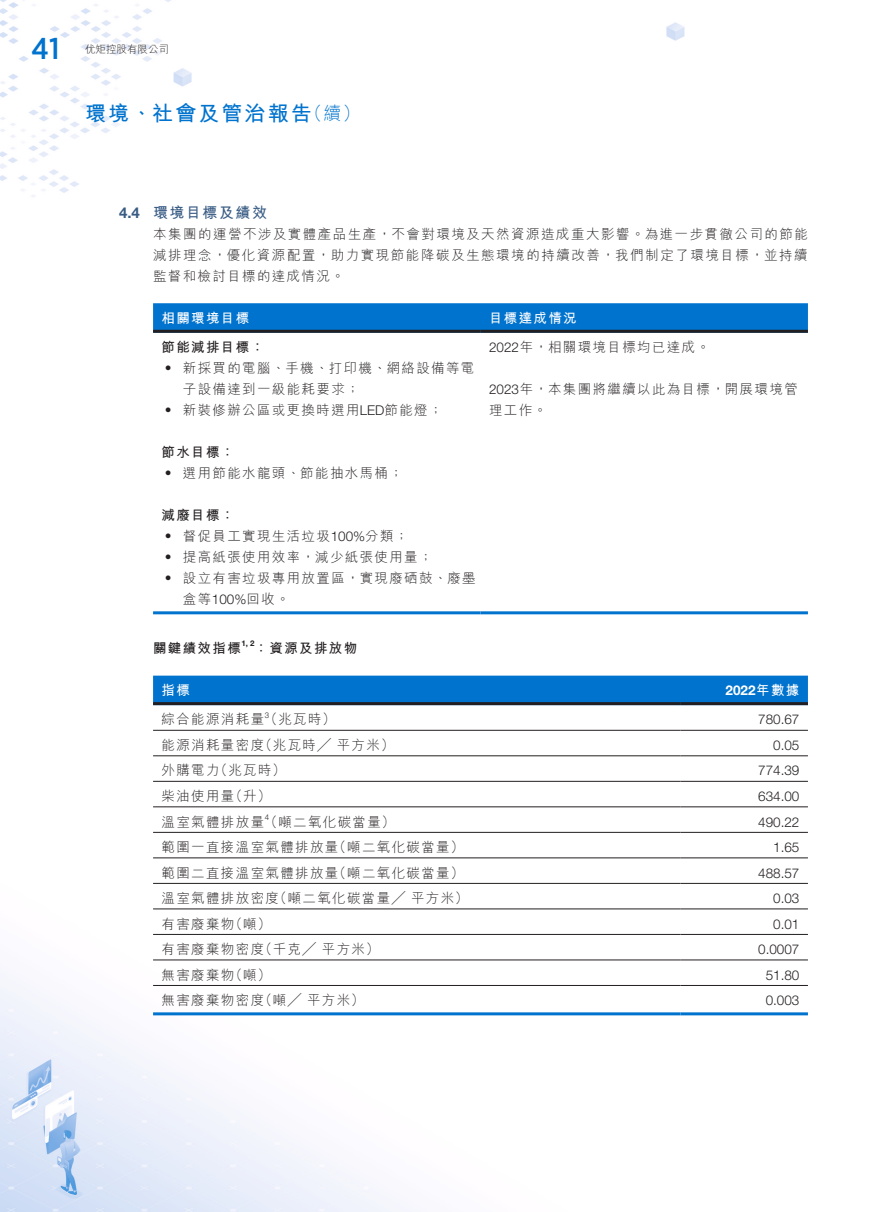
<style>
.page{position:relative;width:893px;height:1212px;background:#fff}
.page>*{position:absolute;margin:0;border:0;box-sizing:border-box;transform-origin:0 0}
.t1{font:500 30px "Gotham Narrow";color:#0073ce}
.t2{font:700 21px "M Hei HK";letter-spacing:.1em;color:#0073ce}
.t3{font:300 18px "M Hei HK";color:#0073ce}
._02_H2{font:700 15px "M Hei HK";letter-spacing:.1em;color:#395c84}
._02_H2-2{font:700 15px "Helvetica Neue LT Std";color:#395c84}
._50_Table_txt{font:300 13.5px/21px "M Hei HK";letter-spacing:.1em;color:#231f20}
._00_txt{font:300 13.5px/21px "M Hei HK";letter-spacing:.115em;color:#231f20;text-align:justify}
._50_Table_txt-2{font:300 13.5px "Helvetica Neue LT Std";color:#231f20}
._50_Table_txt-3{font:700 13.5px "M Hei HK";letter-spacing:.1em;color:#231f20}
._50_Table_txt-4{font:700 13.5px "M Hei HK";letter-spacing:.1em;color:#fff}
._00_txt-2{font:700 13.5px "M Hei HK";letter-spacing:.1em;color:#231f20}
._50_Table_txt-5{font:700 13.5px "Helvetica Neue LT Std";color:#fff}
.t4{font:300 10.5px "M Hei HK";color:#231f20}
._00_txt-3{font:700 7.8px "Helvetica Neue LT Std";color:#231f20}
._50_Table_txt-6{font:300 7.8px "Helvetica Neue LT Std";color:#231f20}
.s1{font-family:"Helvetica Neue LT Std"}
.s2{font-family:"M Hei HK"}
</style>
<div class="page">
<img style="left:0;top:0;width:808px;height:1212px">
<svg style="left:153px;top:303px;width:655px;height:27px;background:#0273cc"></svg>
<hr style="left:153px;top:330px;width:327px;height:3px;background:#231f20">
<hr style="left:480px;top:330px;width:328px;height:3px;background:#231f20">
<hr style="left:153px;top:611px;width:327px;height:3px;background:#0073ce">
<hr style="left:480px;top:611px;width:328px;height:3px;background:#0073ce">
<div style="left:153px;top:676px;width:655px;height:26px;background:#0073ce"></div>
<hr style="left:153px;top:702px;width:527px;height:3px;background:#231f20">
<hr style="left:680px;top:702px;width:128px;height:3px;background:#231f20">
<hr style="left:153px;top:730px;width:527px;height:1px;background:#231f20">
<hr style="left:680px;top:730px;width:128px;height:1px;background:#231f20">
<hr style="left:153px;top:755px;width:527px;height:1px;background:#231f20">
<hr style="left:680px;top:755px;width:128px;height:1px;background:#231f20">
<hr style="left:153px;top:781px;width:527px;height:1px;background:#231f20">
<hr style="left:680px;top:781px;width:128px;height:1px;background:#231f20">
<hr style="left:153px;top:806px;width:527px;height:1px;background:#231f20">
<hr style="left:680px;top:806px;width:128px;height:1px;background:#231f20">
<hr style="left:153px;top:832px;width:527px;height:1px;background:#231f20">
<hr style="left:680px;top:832px;width:128px;height:1px;background:#231f20">
<hr style="left:153px;top:857px;width:527px;height:1px;background:#231f20">
<hr style="left:680px;top:857px;width:128px;height:1px;background:#231f20">
<hr style="left:153px;top:883px;width:527px;height:1px;background:#231f20">
<hr style="left:680px;top:883px;width:128px;height:1px;background:#231f20">
<hr style="left:153px;top:908px;width:527px;height:1px;background:#231f20">
<hr style="left:680px;top:908px;width:128px;height:1px;background:#231f20">
<hr style="left:153px;top:934px;width:527px;height:1px;background:#231f20">
<hr style="left:680px;top:934px;width:128px;height:1px;background:#231f20">
<hr style="left:153px;top:959px;width:527px;height:1px;background:#231f20">
<hr style="left:680px;top:959px;width:128px;height:1px;background:#231f20">
<hr style="left:153px;top:985px;width:527px;height:1px;background:#231f20">
<hr style="left:680px;top:985px;width:128px;height:1px;background:#231f20">
<hr style="left:153px;top:1012px;width:527px;height:3px;background:#0073ce">
<hr style="left:680px;top:1012px;width:128px;height:3px;background:#0073ce">
<h1 class="t1" style="left:31px;top:29px;width:30px">41</h1>
<p class="t4" style="left:85px;top:44px;width:85px">优矩控股有限公司</p>
<h2 class="t2" style="left:85px;top:98px;width:228px">環境、社會及管治報告</h2>
<h3 class="t3" style="left:305px;top:104px;width:57px">（續(</h3>
<p class="_02_H2-2" style="left:119px;top:203px;width:22px">4.4</p>
<p class="_02_H2" style="left:153px;top:201px;width:115px">環境目標及績效</p>
<p class="_00_txt" style="left:153px;top:223px;width:656px">本集團的運營不涉及實體產品生產，不會對環境及天然資源造成重大影響。為進一步貫徹公司的節能減排理念，優化資源配置，助力實現節能降碳及生態環境的持續改善，我們制定了環境目標，並持續監督和檢討目標的達成情況。</p>
<p class="_50_Table_txt-4" style="left:489px;top:308px;width:89px">目標達成情況</p>
<p class="_50_Table_txt-4" style="left:162px;top:308px;width:89px">相關環境目標</p>
<p class="_50_Table_txt-3" style="left:162px;top:337px;width:104px">節能減排目標：</p>
<p class="_50_Table_txt" style="left:162px;top:357px;width:15px">‧</p>
<p class="_50_Table_txt" style="left:183px;top:357px;width:293px">新採買的電腦、手機、打印機、網絡設備等電</p>
<p class="_50_Table_txt" style="left:183px;top:378px;width:178px">子設備達到一級能耗要求;</p>
<p class="_50_Table_txt" style="left:183px;top:399px;width:261px">新裝修辦公區或更換時選用<span class="s1">LED</span>節能燈;</p>
<p class="_50_Table_txt" style="left:162px;top:399px;width:15px">‧</p>
<p class="_50_Table_txt-3" style="left:162px;top:442px;width:74px">節水目標：</p>
<p class="_50_Table_txt" style="left:183px;top:462px;width:222px">選用節能水龍頭、節能抽水馬桶;</p>
<p class="_50_Table_txt" style="left:162px;top:462px;width:15px">‧</p>
<p class="_50_Table_txt-3" style="left:162px;top:505px;width:74px">減廢目標：</p>
<p class="_50_Table_txt" style="left:183px;top:525px;width:227px">督促員工實現生活垃圾<span class="s1">100%</span>分類;</p>
<p class="_50_Table_txt" style="left:162px;top:525px;width:15px">‧</p>
<p class="_50_Table_txt" style="left:162px;top:546px;width:15px">‧</p>
<p class="_50_Table_txt" style="left:162px;top:567px;width:15px">‧</p>
<p class="_50_Table_txt" style="left:183px;top:546px;width:251px">提高紙張使用效率，減少紙張使用量;</p>
<p class="_50_Table_txt" style="left:183px;top:567px;width:294px">設立有害垃圾專用放置區，實現廢硒鼓、廢墨</p>
<p class="_50_Table_txt" style="left:183px;top:588px;width:108px">盒等<span class="s1">100%</span>回收。</p>
<p class="_00_txt-2" style="left:255px;top:638px;width:104px">：資源及排放物</p>
<p class="_00_txt-3" style="left:241px;top:639px;width:15px">1,2</p>
<p class="_00_txt-2" style="left:153px;top:638px;width:89px">關鍵績效指標</p>
<p class="_50_Table_txt-4" style="left:162px;top:680px;width:30px">指標</p>
<p class="_50_Table_txt-6" style="left:265px;top:710px;width:6px">3</p>
<p class="_50_Table_txt" style="left:162px;top:709px;width:176px">綜合能源消耗量（兆瓦時(</p>
<p class="_50_Table_txt" style="left:259px;top:734px;width:137px">（兆瓦時╱ 平方米(</p>
<p class="_50_Table_txt" style="left:162px;top:734px;width:104px">能源消耗量密度</p>
<p class="_50_Table_txt" style="left:214px;top:760px;width:73px">（兆瓦時(</p>
<p class="_50_Table_txt" style="left:162px;top:760px;width:60px">外購電力</p>
<p class="_50_Table_txt" style="left:229px;top:785px;width:43px">（升(</p>
<p class="_50_Table_txt" style="left:162px;top:785px;width:74px">柴油使用量</p>
<p class="_50_Table_txt-6" style="left:265px;top:812px;width:6px">4</p>
<p class="_50_Table_txt" style="left:162px;top:811px;width:235px">溫室氣體排放量（噸二氧化碳當量(</p>
<p class="_50_Table_txt" style="left:333px;top:836px;width:132px">（噸二氧化碳當量(</p>
<p class="_50_Table_txt" style="left:162px;top:836px;width:178px">範圍一直接溫室氣體排放量</p>
<p class="_50_Table_txt" style="left:333px;top:862px;width:132px">（噸二氧化碳當量(</p>
<p class="_50_Table_txt" style="left:162px;top:862px;width:178px">範圍二直接溫室氣體排放量</p>
<p class="_50_Table_txt" style="left:274px;top:887px;width:196px">（噸二氧化碳當量╱ 平方米(</p>
<p class="_50_Table_txt" style="left:162px;top:887px;width:119px">溫室氣體排放密度</p>
<p class="_50_Table_txt" style="left:229px;top:913px;width:43px">（噸(</p>
<p class="_50_Table_txt" style="left:162px;top:913px;width:74px">有害廢棄物</p>
<p class="_50_Table_txt" style="left:259px;top:938px;width:122px">（千克╱ 平方米(</p>
<p class="_50_Table_txt" style="left:162px;top:938px;width:104px">有害廢棄物密度</p>
<p class="_50_Table_txt" style="left:229px;top:964px;width:43px">（噸(</p>
<p class="_50_Table_txt" style="left:162px;top:964px;width:74px">無害廢棄物</p>
<p class="_50_Table_txt" style="left:259px;top:989px;width:107px">（噸╱ 平方米(</p>
<p class="_50_Table_txt" style="left:162px;top:989px;width:104px">無害廢棄物密度</p>
<p class="_50_Table_txt" style="left:489px;top:336px;width:223px"><span class="s1">2022</span>年，相關環境目標均已達成。</p>
<p class="_50_Table_txt" style="left:489px;top:378px;width:310px"><span class="s1">2023</span>年，本集團將繼續以此為目標，開展環境管理工作。</p>
<p class="_50_Table_txt-5" style="left:725px;top:682px;width:75px">2022<span class="s2">年數據</span></p>
<p class="_50_Table_txt-2" style="left:758px;top:711px;width:43px">780.67</p>
<p class="_50_Table_txt-2" style="left:773px;top:737px;width:28px">0.05</p>
<p class="_50_Table_txt-2" style="left:758px;top:762px;width:43px">774.39</p>
<p class="_50_Table_txt-2" style="left:758px;top:788px;width:43px">634.00</p>
<p class="_50_Table_txt-2" style="left:758px;top:813px;width:43px">490.22</p>
<p class="_50_Table_txt-2" style="left:773px;top:839px;width:28px">1.65</p>
<p class="_50_Table_txt-2" style="left:758px;top:864px;width:43px">488.57</p>
<p class="_50_Table_txt-2" style="left:773px;top:890px;width:28px">0.03</p>
<p class="_50_Table_txt-2" style="left:773px;top:915px;width:28px">0.01</p>
<p class="_50_Table_txt-2" style="left:758px;top:941px;width:43px">0.0007</p>
<p class="_50_Table_txt-2" style="left:766px;top:966px;width:35px">51.80</p>
<p class="_50_Table_txt-2" style="left:766px;top:992px;width:35px">0.003</p>
</div>
